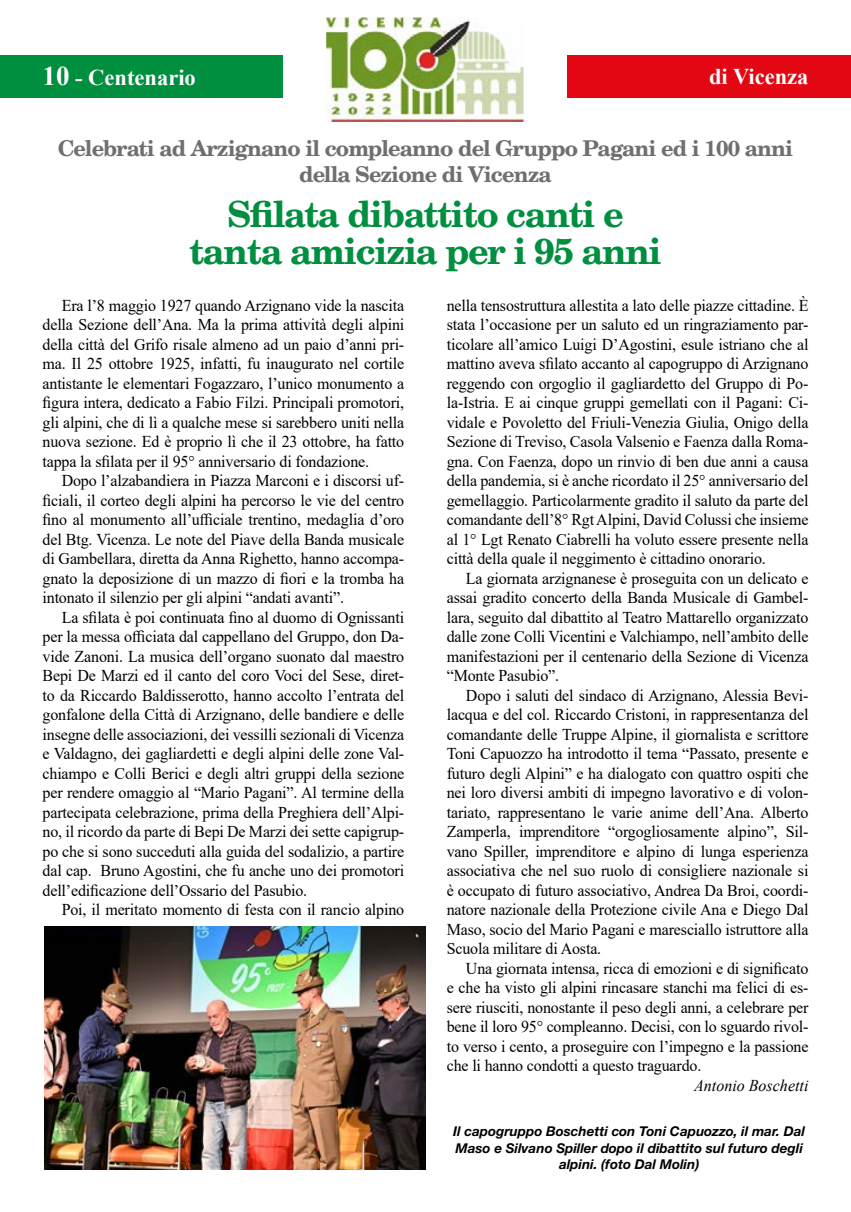
<style>
.page{position:relative;width:851px;height:1212px;background:#fff}
.page>*{position:absolute;margin:0;border:0;box-sizing:border-box;transform-origin:0 0}
.t1{font:700 36px/37.5px "C059";letter-spacing:-.04em;color:#008e3f;text-align:center}
.t2{font:700 22.5px "Times New Roman";color:#fff}
.t3{font:700 21.75px/25.5px "C059";letter-spacing:-.04em;color:#706f6f;text-align:center}
.t4{font:16.5px/19.5px "Times New Roman";letter-spacing:-.01em;color:#000;text-align:justify}
.t5{font:italic 16.5px "Times New Roman";color:#000}
.t6{font:italic 700 13.5px/16.5px "Helvetica Neue LT Std";color:#000;text-align:center}
.s1{font-size:27px}
</style>
<div class="page">
<hr style="left:850px;top:55px;width:1px;height:43px;background:#008e3f">
<img style="left:44px;top:926px;width:381px;height:243px">
<div style="left:0;top:55px;width:283px;height:43px;background:#008e3f"></div>
<div style="left:567px;top:55px;width:283px;height:43px;background:#e30613"></div>
<img style="left:326px;top:17px;width:197px;height:105px">
<h2 class="t2" style="left:43px;top:62px;width:155px"><span class="s1">10</span> - Centenario</h2>
<h2 class="t2" style="left:708px;top:61px;width:101px">di Vicenza</h2>
<h2 class="t2" style="left:88px;top:62px;width:97px">N llo zain</h2>
<h3 class="t3" style="left:58px;top:135px;width:736px">Celebrati ad Arzignano il compleanno del Gruppo Pagani ed i 100 anni della Sezione di Vicenza</h3>
<h1 class="t1" style="left:189px;top:194px;width:474px">Sfilata dibattito canti e tanta amicizia per i 95 anni</h1>
<p class="t4" style="left:43px;top:295px;width:363px;text-indent:19px">Era l’8 maggio 1927 quando Arzignano vide la nascita della Sezione dell’Ana. Ma la prima attività degli alpini della città del Grifo risale almeno ad un paio d’anni pri&shy;ma. Il 25 ottobre 1925, infatti, fu inaugurato nel cortile antistante le elementari Fogazzaro, l’unico monumento a figura intera, dedicato a Fabio Filzi. Principali promotori, gli alpini, che di lì a qualche mese si sarebbero uniti nella nuova sezione. Ed è proprio lì che il 23 ottobre, ha fatto tappa la sfilata per il 95° anniversario di fondazione.</p>
<p class="t4" style="left:43px;top:470px;width:363px;text-indent:19px">Dopo l’alzabandiera in Piazza Marconi e i discorsi uf&shy;ficiali, il corteo degli alpini ha percorso le vie del centro fino al monumento all’ufficiale trentino, medaglia d’oro del Btg. Vicenza. Le note del Piave della Banda musicale di Gambellara, diretta da Anna Righetto, hanno accompa&shy;gnato la deposizione di un mazzo di fiori e la tromba ha intonato il silenzio per gli alpini “andati avanti”.</p>
<p class="t4" style="left:43px;top:607px;width:363px;text-indent:19px">La sfilata è poi continuata fino al duomo di Ognissanti per la messa officiata dal cappellano del Gruppo, don Da&shy;vide Zanoni. La musica dell’organo suonato dal maestro Bepi De Marzi ed il canto del coro Voci del Sese, diret&shy;to da Riccardo Baldisserotto, hanno accolto l’entrata del gonfalone della Città di Arzignano, delle bandiere e delle insegne delle associazioni, dei vessilli sezionali di Vicenza e Valdagno, dei gagliardetti e degli alpini delle zone Val&shy;chiampo e Colli Berici e degli altri gruppi della sezione per rendere omaggio al “Mario Pagani”. Al termine della partecipata celebrazione, prima della Preghiera dell’Alpi&shy;no, il ricordo da parte di Bepi De Marzi dei sette capigrup&shy;po che si sono succeduti alla guida del sodalizio, a partire dal cap. Bruno Agostini, che fu anche uno dei promotori dell’edificazione dell’Ossario del Pasubio.</p>
<p class="t4" style="left:62px;top:899px;width:344px">Poi, il meritato momento di festa con il rancio alpino</p>
<p class="t4" style="left:446px;top:295px;width:363px">nella tensostruttura allestita a lato delle piazze cittadine. È stata l’occasione per un saluto ed un ringraziamento par&shy;ticolare all’amico Luigi D’Agostini, esule istriano che al mattino aveva sfilato accanto al capogruppo di Arzignano reggendo con orgoglio il gagliardetto del Gruppo di Po&shy;la-Istria. E ai cinque gruppi gemellati con il Pagani: Ci&shy;vidale e Povoletto del Friuli-Venezia Giulia, Onigo della Sezione di Treviso, Casola Valsenio e Faenza dalla Roma&shy;gna. Con Faenza, dopo un rinvio di ben due anni a causa della pandemia, si è anche ricordato il 25° anniversario del gemellaggio. Particolarmente gradito il saluto da parte del comandante dell’8° Rgt Alpini, David Colussi che insieme al 1° Lgt Renato Ciabrelli ha voluto essere presente nella città della quale il neggimento è cittadino onorario.</p>
<p class="t4" style="left:446px;top:568px;width:363px;text-indent:19px">La giornata arzignanese è proseguita con un delicato e assai gradito concerto della Banda Musicale di Gambel&shy;lara, seguito dal dibattito al Teatro Mattarello organizzato dalle zone Colli Vicentini e Valchiampo, nell’ambito delle manifestazioni per il centenario della Sezione di Vicenza “Monte Pasubio”.</p>
<p class="t4" style="left:446px;top:685px;width:363px;text-indent:19px">Dopo i saluti del sindaco di Arzignano, Alessia Bevi&shy;lacqua e del col. Riccardo Cristoni, in rappresentanza del comandante delle Truppe Alpine, il giornalista e scrittore Toni Capuozzo ha introdotto il tema “Passato, presente e futuro degli Alpini” e ha dialogato con quattro ospiti che nei loro diversi ambiti di impegno lavorativo e di volon&shy;tariato, rappresentano le varie anime dell’Ana. Alberto Zamperla, imprenditore “orgogliosamente alpino”, Sil&shy;vano Spiller, imprenditore e alpino di lunga esperienza associativa che nel suo ruolo di consigliere nazionale si è occupato di futuro associativo, Andrea Da Broi, coordi&shy;natore nazionale della Protezione civile Ana e Diego Dal Maso, socio del Mario Pagani e maresciallo istruttore alla Scuola militare di Aosta.</p>
<p class="t4" style="left:446px;top:958px;width:363px;text-indent:19px">Una giornata intensa, ricca di emozioni e di significato e che ha visto gli alpini rincasare stanchi ma felici di es&shy;sere riusciti, nonostante il peso degli anni, a celebrare per bene il loro 95° compleanno. Decisi, con lo sguardo rivol&shy;to verso i cento, a proseguire con l’impegno e la passione che li hanno condotti a questo traguardo.</p>
<p class="t5" style="left:694px;top:1074px;width:116px">Antonio Boschetti</p>
<p class="t6" style="left:453px;top:1123px;width:353px">Il capogruppo Boschetti con Toni Capuozzo, il mar. Dal<br>Maso e Silvano Spiller dopo il dibattito sul futuro degli alpini. (foto Dal Molin)</p>
</div>
